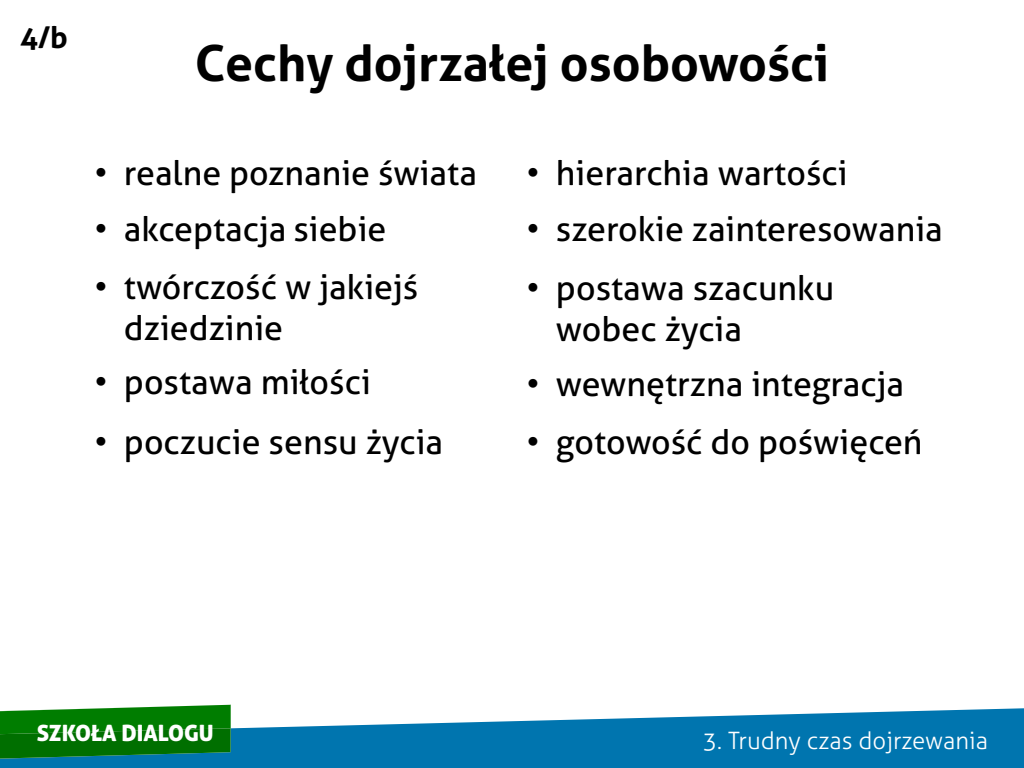
<style>
.page{position:relative;width:1024px;height:768px;background:#fff}
.page>*{position:absolute;margin:0;border:0;box-sizing:border-box;transform-origin:0 0}
.t1{font:700 50px "Aller";color:#000}
.t2{font:34px/40.8px "Aller";color:#000}
.t3{font:700 30px "Aller";color:#000}
.t4{font:300 24px "Aller";color:#fff}
.t5{font:22.5px "Aller Display";color:#fff}
</style>
<div class="page">
<svg style="left:0;top:708px;width:1024px;height:60px;fill:#0075af"></svg>
<svg style="left:0;top:705px;width:231px;height:54px;background:#0f7e1a"></svg>
<p class="t3" style="left:20px;top:19px;width:49px">4/b</p>
<h1 class="t1" style="left:195px;top:32px;width:636px">Cechy dojrzałej osobowości</h1>
<p class="t2" style="left:94px;top:152px;width:384px">• realne poznanie świata</p>
<p class="t2" style="left:94px;top:209px;width:294px">• akceptacja siebie</p>
<p class="t2" style="left:124px;top:266px;width:296px;text-indent:-30px">• twórczość w jakiejś dziedzinie</p>
<p class="t2" style="left:94px;top:362px;width:278px">• postawa miłości</p>
<p class="t2" style="left:94px;top:421px;width:351px">• poczucie sensu życia</p>
<p class="t2" style="left:526px;top:152px;width:323px">• hierarchia wartości</p>
<p class="t2" style="left:526px;top:209px;width:418px">• szerokie zainteresowania</p>
<p class="t2" style="left:556px;top:268px;width:280px;text-indent:-30px">• postawa szacunku wobec życia</p>
<p class="t2" style="left:526px;top:363px;width:380px">• wewnętrzna integracja</p>
<p class="t2" style="left:526px;top:421px;width:398px">• gotowość do poświęceń</p>
<p class="t5" style="left:37px;top:718px;width:179px">SZKOŁA DIALOGU</p>
<p class="t4" style="left:703px;top:726px;width:287px">3. Trudny czas dojrzewania</p>
</div>
